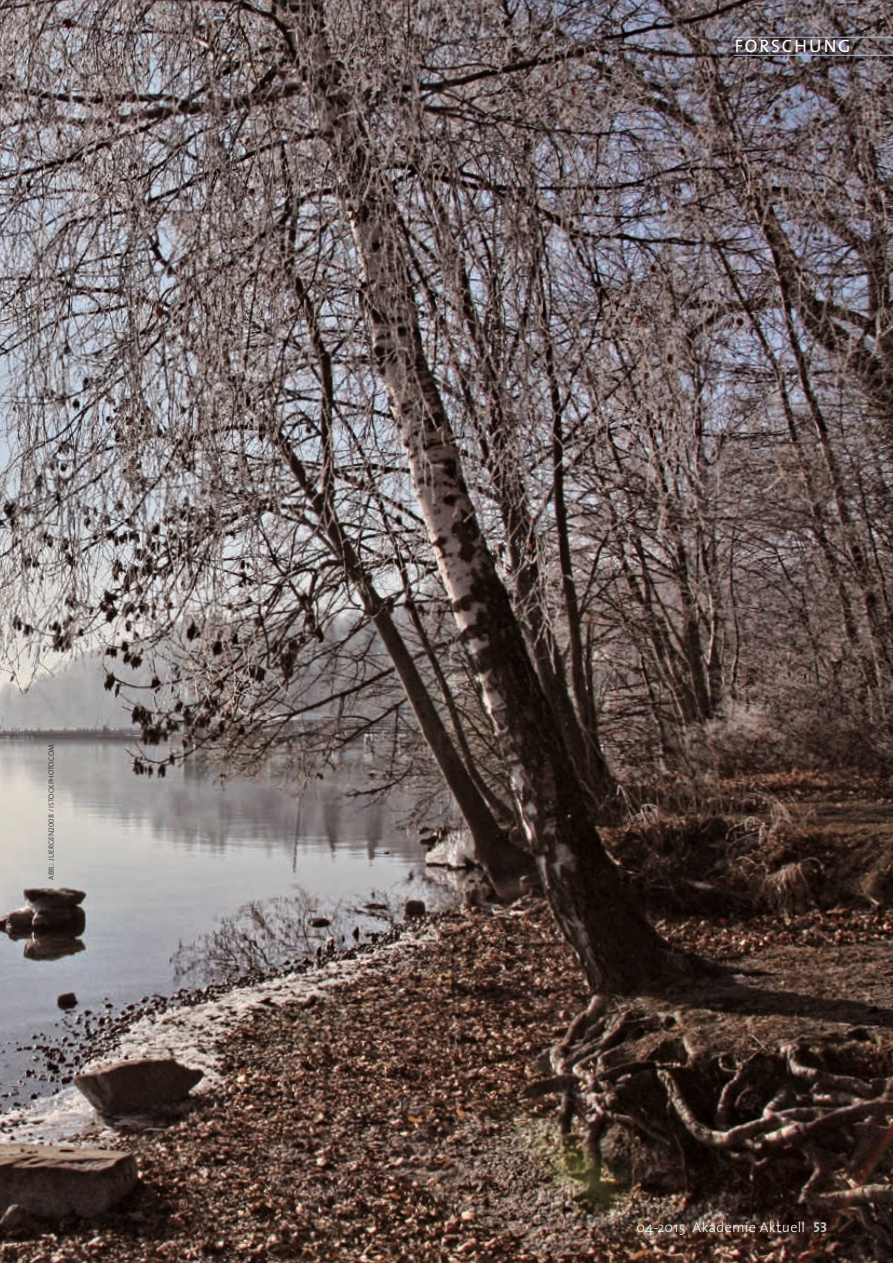
<style>
.page{position:relative;width:893px;height:1263px;background:#fff}
.page>*{position:absolute;margin:0;border:0;box-sizing:border-box;transform-origin:0 0}
.t1{font:18px "The Sans";letter-spacing:.1em;color:#fff}
.t2{font:300 14.25px "The Sans";letter-spacing:.02em;color:#fff}
.t3{font:7.5px "The Sans Light Caps";color:#1b1c20}
.s1{font-family:"The Sans Bold Caps";font-weight:400;color:#c3c6c8}
</style>
<div class="page">
<img style="left:1px;top:0;width:892px;height:1263px">
<img style="left:0;top:0;width:1px;height:1263px">
<hr style="left:733px;top:55px;width:160px;height:1px;background:#a2c3e7">
<hr style="left:733px;top:37px;width:160px;height:1px;background:#a2c3e7">
<p class="t3" style="left:45px;top:880px;width:137px;rotate:-90deg">ABB.: JUERGEN2008 / ISTOCKPHOTO.COM</p>
<h1 class="t1" style="left:735px;top:31px;width:117px">FORSCHUNG</h1>
<h2 class="t2" style="left:636px;top:1215px;width:192px">04-2015 Akademie Aktuell <span class="s1">53</span></h2>
</div>
